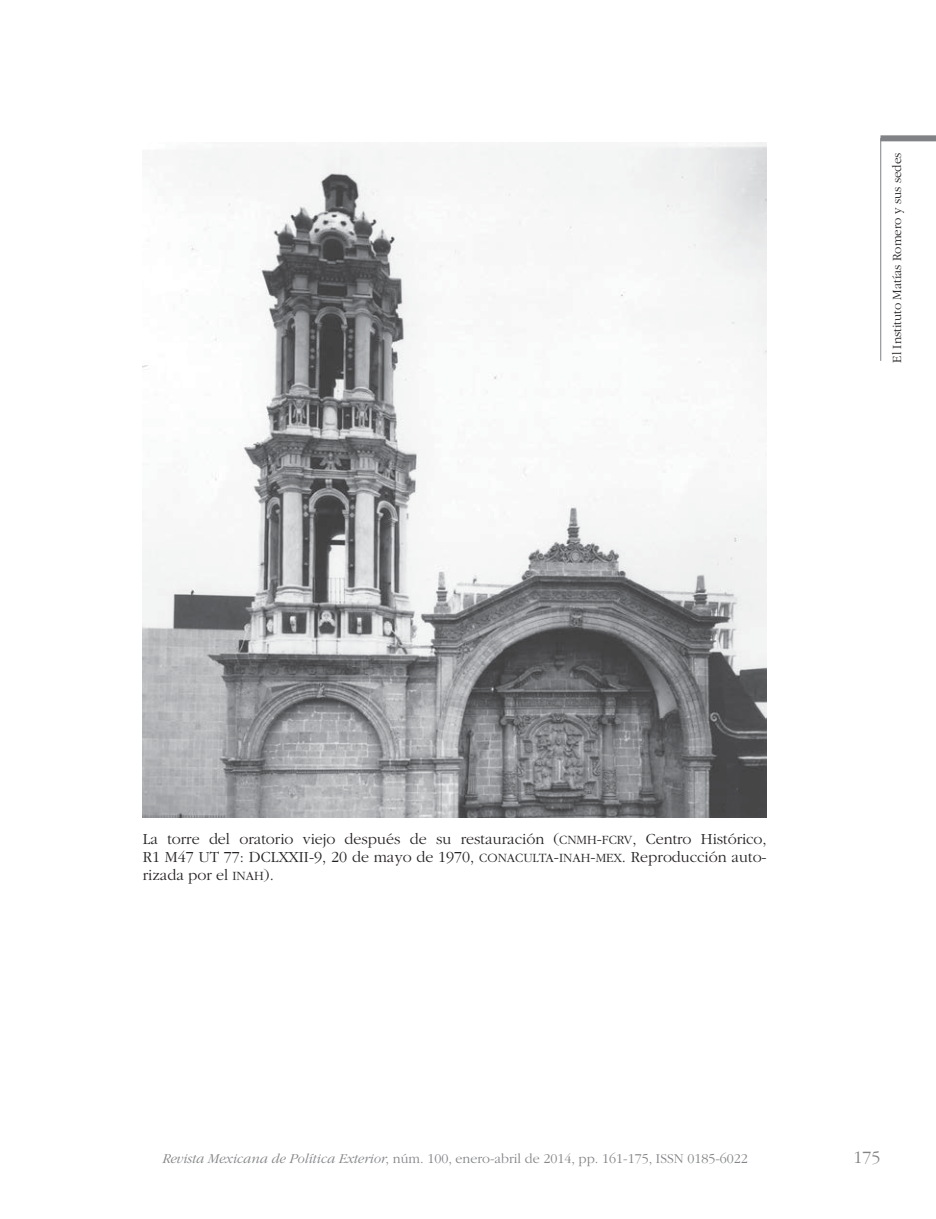
<style>
.page{position:relative;width:936px;height:1219px;background:#fff}
.page>*{position:absolute;margin:0;border:0;box-sizing:border-box;transform-origin:0 0}
.t1{font:300 18px "Garamond";color:#808285}
.t2{font:300 16px/18px "Garamond";color:#231f20}
.t3{font:300 14px "Garamond";color:#808285}
.t4{font:300 13px "Garamond";color:#231f20}
.s1{font-family:"Garamond Light SC820";font-weight:400;font-size:13.2px}
.s2{font-family:"Garamond Light SC820";font-weight:400}
.s3{font-style:italic}
</style>
<div class="page">
<svg style="left:880px;top:141px;width:55px;height:220px"></svg>
<div style="left:880px;top:135px;width:55px;height:6px;background:#808285"></div>
<img style="left:143px;top:143px;width:623px;height:674px">
<p class="t4" style="left:889px;top:363px;width:212px;rotate:-90deg">El Instituto Matías Romero y sus sedes</p>
<p class="t2" style="left:143px;top:830px;width:625px">La torre del oratorio viejo después de su restauración (<span class="s1">CNMH</span><span class="s2">-</span><span class="s1">FCRV</span>, Centro Histórico,<br>R1 M47 UT 77: DCLXXII</p>
<p class="t2" style="left:309px;top:848px;width:459px">-9, 20 de mayo de 1970, <span class="s1">CONACULTA</span><span class="s2">-</span><span class="s1">INAH</span><span class="s2">-</span><span class="s1">MEX</span>. Reproducción auto-</p>
<p class="t2" style="left:143px;top:866px;width:133px">rizada por el <span class="s1">INAH</span>).</p>
<p class="t3" style="left:162px;top:1151px;width:587px"><span class="s3">Revista Mexicana de Política Exterior</span>, núm. 100, enero-abril de 2014, pp. 161-175, <span class="s2">ISSN 0185-6022</span></p>
<p class="t1" style="left:853px;top:1148px;width:28px">175</p>
</div>
